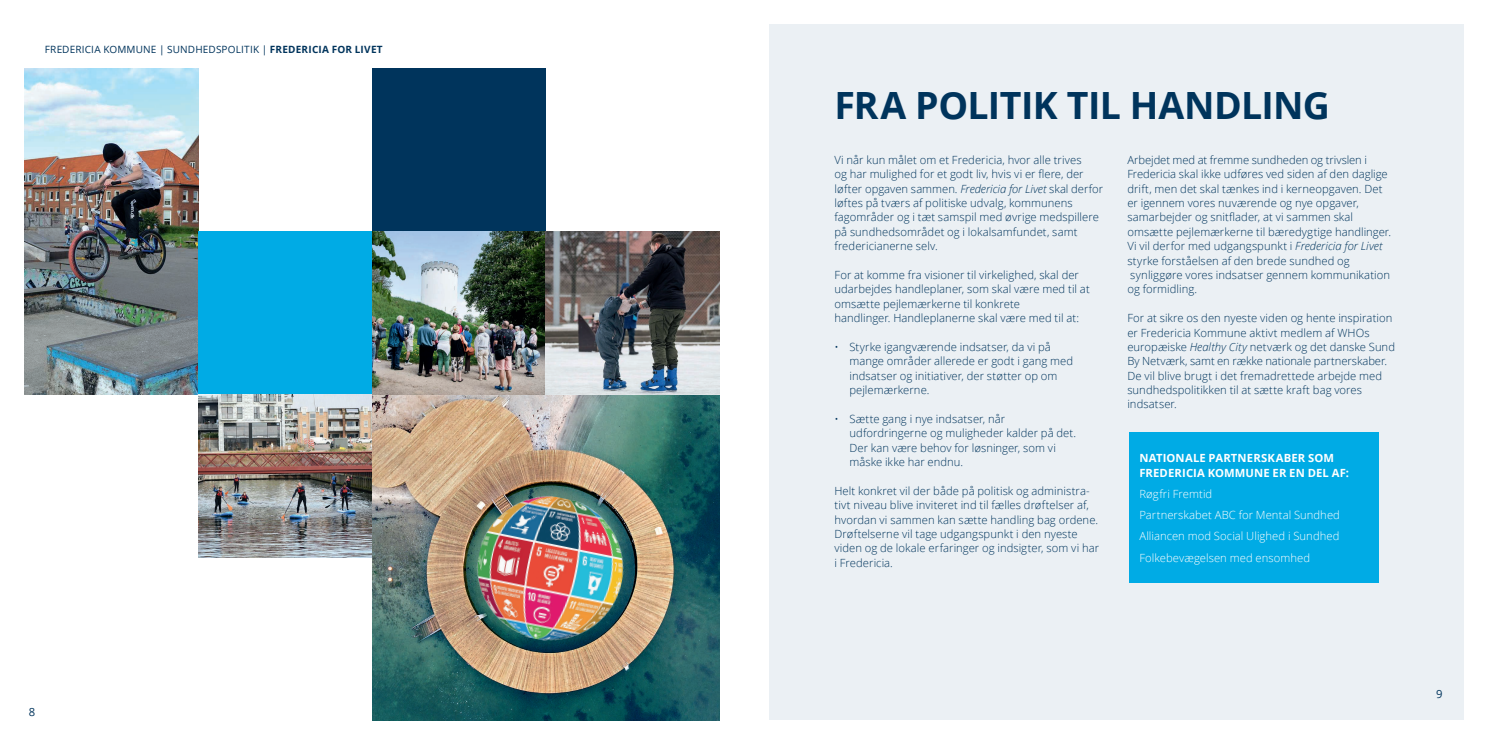
<style>
.page{position:relative;width:1489px;height:745px;background:#fff}
.page>*{position:absolute;margin:0;border:0;box-sizing:border-box;transform-origin:0 0}
.FK_rubrik{font:700 37.5px "Open Sans";letter-spacing:-.02em;color:#00345c}
.FK_brød{font:300 11.25px/14.4px "Open Sans";letter-spacing:.005em;color:#00345c}
.FK_brød-2{font:300 11.25px "Open Sans";letter-spacing:.005em;color:#fff}
.FK_brød-3{font:700 11.25px/14.4px "Open Sans";letter-spacing:.015em;color:#fff}
.t1{font:11.25px "Open Sans";color:#00345c}
.t2{font:10px "Open Sans";letter-spacing:.015em;color:#00345c}
.s1{font-weight:700}
.s2{font-style:italic}
</style>
<div class="page">
<div style="left:769px;top:25px;width:694px;height:694px;background:#ebf0f4"></div>
<div style="left:1128px;top:432px;width:250px;height:150px;background:#00abe5"></div>
<img style="left:25px;top:68px;width:173px;height:326px">
<div style="left:372px;top:68px;width:174px;height:163px;background:#00345c"></div>
<div style="left:198px;top:231px;width:174px;height:163px;background:#00abe5"></div>
<img style="left:198px;top:394px;width:174px;height:163px">
<img style="left:372px;top:231px;width:347px;height:488px">
<img style="left:465px;top:484px;width:170px;height:169px">
<p class="t2" style="left:45px;top:42px;width:339px">FREDERICIA KOMMUNE | SUNDHEDSPOLITIK | <span class="s1">FREDERICIA FOR LIVET</span></p>
<p class="t1" style="left:29px;top:704px;width:8px">8</p>
<p class="FK_rubrik" style="left:834px;top:79px;width:497px">FRA POLITIK TIL HANDLING</p>
<p class="FK_brød" style="left:834px;top:152px;width:270px">Vi når kun målet om et Fredericia, hvor alle trives<br>og har mulighed for et godt liv, hvis vi er flere, der løfter opgaven sammen. <span class="s2">Fredericia for Livet</span> skal derfor løftes på tværs af politiske udvalg, kommunens fagområder og i tæt samspil med øvrige medspillere på sundhedsområdet og i lokalsamfundet, samt fredericianerne selv.</p>
<p class="FK_brød" style="left:834px;top:267px;width:257px">For at komme fra visioner til virkelighed, skal der udarbejdes handleplaner, som skal være med til at omsætte pejlemærkerne til konkrete<br>handlinger. Handleplanerne skal være med til at:</p>
<p class="FK_brød" style="left:834px;top:339px;width:218px">• Styrke igangværende indsatser, da vi på</p>
<p class="FK_brød" style="left:849px;top:353px;width:225px">mange områder allerede er godt i gang med</p>
<p class="FK_brød" style="left:849px;top:368px;width:209px">indsatser og initiativer, der støtter op om</p>
<p class="FK_brød" style="left:849px;top:382px;width:81px">pejlemærkerne.</p>
<p class="FK_brød" style="left:849px;top:411px;width:228px;text-indent:-15px">• Sætte gang i nye indsatser, når udfordringerne og muligheder kalder på det.<br>Der kan være behov for løsninger, som vi måske ikke har endnu.</p>
<p class="FK_brød" style="left:834px;top:483px;width:266px">Helt konkret vil der både på politisk og administra&shy;tivt niveau blive inviteret ind til fælles drøftelser af, hvordan vi sammen kan sætte handling bag ordene.<br>Drøftelserne vil tage udgangspunkt i den nyeste viden og de lokale erfaringer og indsigter, som vi har i Fredericia.</p>
<p class="FK_brød" style="left:1127px;top:152px;width:265px">Arbejdet med at fremme sundheden og trivslen i Fredericia skal ikke udføres ved siden af den daglige drift, men det skal tænkes ind i kerneopgaven. Det er igennem vores nuværende og nye opgaver, samarbejder og snitflader, at vi sammen skal omsætte pejlemærkerne til bæredygtige handlinger.<br>Vi vil derfor med udgangspunkt i <span class="s2">Fredericia for Livet </span>styrke forståelsen af den brede sundhed og synliggøre vores indsatser gennem kommunikation og formidling.</p>
<p class="FK_brød" style="left:1127px;top:310px;width:269px">For at sikre os den nyeste viden og hente inspiration er Fredericia Kommune aktivt medlem af WHOs europæiske <span class="s2">Healthy City</span> netværk og det danske Sund By Netværk, samt en række nationale partnerskaber.<br>De vil blive brugt i det fremadrettede arbejde med sundhedspolitikken til at sætte kraft bag vores indsatser.</p>
<p class="FK_brød-3" style="left:1139px;top:450px;width:211px">NATIONALE PARTNERSKABER SOM<br>FREDERICIA KOMMUNE ER EN DEL AF:</p>
<p class="FK_brød-2" style="left:1139px;top:486px;width:74px">Røgfri Fremtid</p>
<p class="FK_brød-2" style="left:1139px;top:507px;width:202px">Partnerskabet ABC for Mental Sundhed</p>
<p class="FK_brød-2" style="left:1139px;top:528px;width:201px">Alliancen mod Social Ulighed i Sundhed</p>
<p class="FK_brød-2" style="left:1139px;top:549px;width:172px">Folkebevægelsen med ensomhed</p>
<p class="t1" style="left:1435px;top:685px;width:8px">9</p>
</div>
